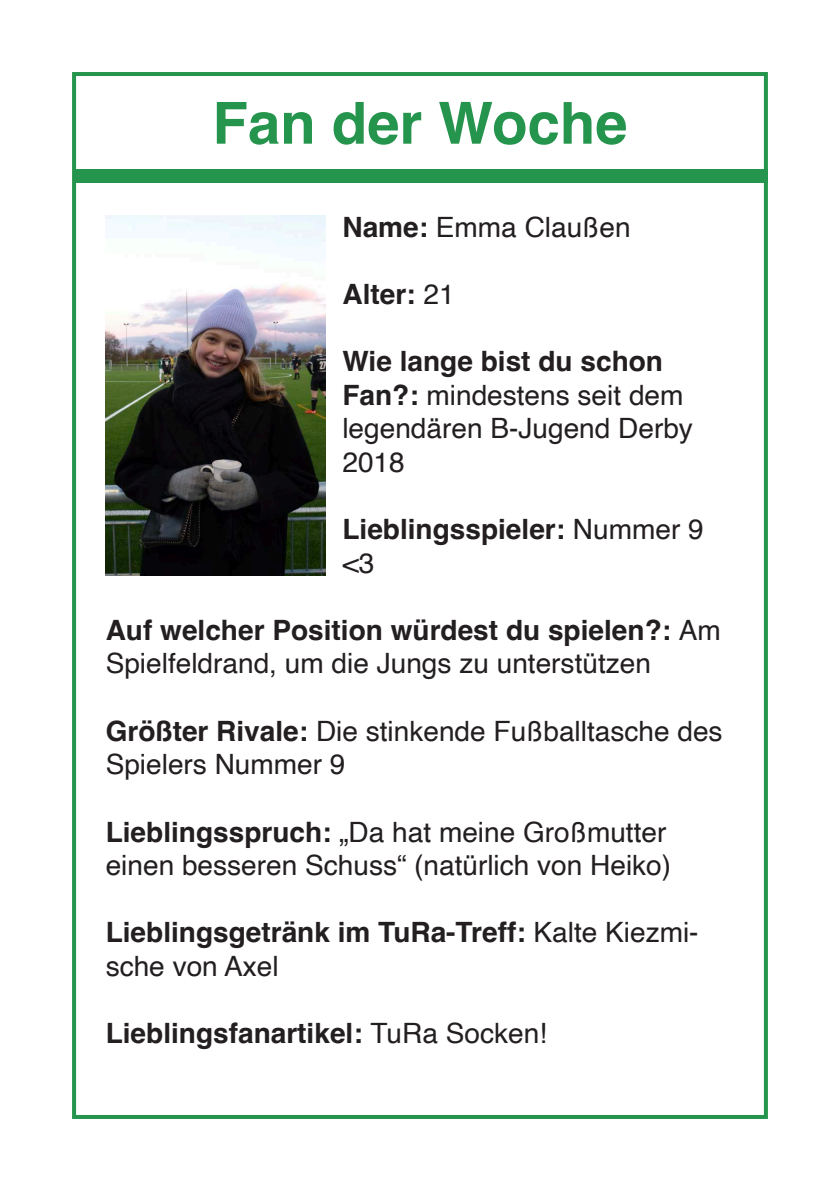
<style>
.page{position:relative;width:840px;height:1191px;background:#fff}
.page>*{position:absolute;margin:0;border:0;box-sizing:border-box;transform-origin:0 0}
.t1{font:700 58px "Helvetica";color:#25944d}
.t2{font:28px/33.6px "Helvetica";color:#231f20}
.t3{font:700 28px/33.6px "Helvetica";color:#231f20}
.s1{font-weight:700}
.s2{font-weight:400}
</style>
<div class="page">
<div style="left:73px;top:169px;width:694px;height:13px;background:#25944d"></div>
<div style="left:72px;top:72px;width:695px;height:1047px;border:4px solid #25944d"></div>
<img style="left:106px;top:215px;width:219px;height:360px">
<p class="t1" style="left:212px;top:88px;width:416px">Fan der Woche</p>
<p class="t2" style="left:342px;top:211px;width:289px"><span class="s1">Name:</span> Emma Claußen</p>
<p class="t3" style="left:342px;top:280px;width:114px">Alter: <span class="s2">21</span></p>
<p class="t2" style="left:342px;top:345px;width:352px"><span class="s1">Wie lange bist du schon<br>Fan?:</span> mindestens seit dem legendären B-Jugend Derby<br>2018</p>
<p class="t3" style="left:342px;top:515px;width:362px">Lieblingsspieler: <span class="s2">Nummer 9 &lt;3</span></p>
<p class="t2" style="left:106px;top:614px;width:616px"><span class="s1">Auf welcher Position würdest du spielen?:</span> Am<br>Spielfeldrand, um die Jungs zu unterstützen</p>
<p class="t2" style="left:106px;top:715px;width:618px"><span class="s1">Größter Rivale:</span> Die stinkende Fußballtasche des<br>Spielers Nummer 9</p>
<p class="t2" style="left:106px;top:815px;width:566px"><span class="s1">Lieblingsspruch:</span> „Da hat meine Großmutter einen besseren Schuss“ (natürlich von Heiko)</p>
<p class="t3" style="left:106px;top:918px;width:594px">Lieblingsgetränk im TuRa-Treff: <span class="s2">Kalte Kiezmi&shy;sche von Axel</span></p>
<p class="t3" style="left:106px;top:1019px;width:442px">Lieblingsfanartikel: <span class="s2">TuRa Socken!</span></p>
</div>
